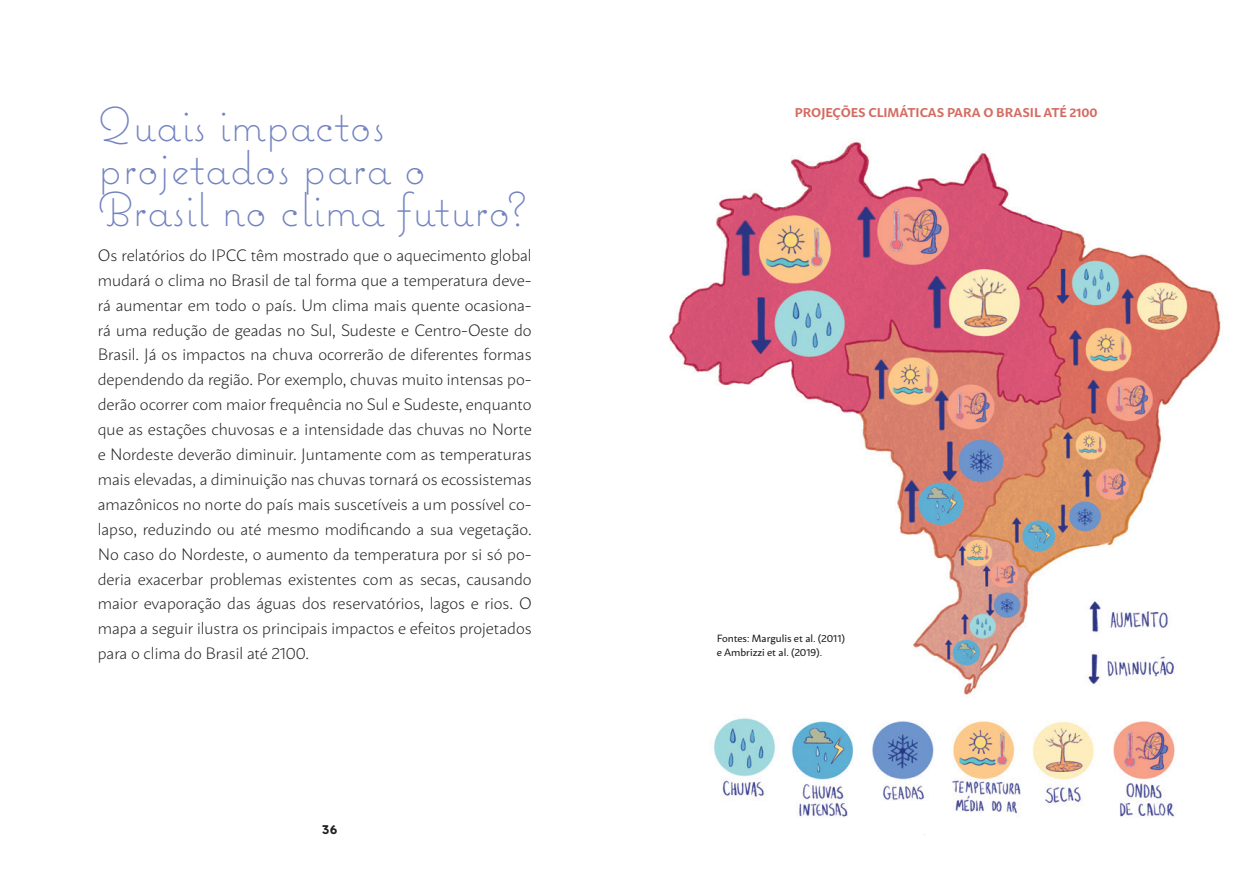
<style>
.page{position:relative;width:1259px;height:893px;background:#fff}
.page>*{position:absolute;margin:0;border:0;box-sizing:border-box;transform-origin:0 0}
.t1{font:300 48px/42px "Coquette";color:#7383c0}
.t2{font:200 16.5px/24.9px "Mato Sans";color:#231f20;text-align:justify}
.t3{font:700 16.5px "Coquette";color:#231f20}
.t4{font:600 12.75px "Mato Sans";color:#d46b61}
.t5{font:10.5px/13.5px "Mato Sans";color:#231f20}
</style>
<div class="page">
<img style="left:669px;top:142px;width:552px;height:676px">
<h1 class="t1" style="left:98px;top:103px;width:430px">Quais impactos projetados para o<br>Brasil no clima futuro?</h1>
<p class="t2" style="left:98px;top:241px;width:435px">Os relatórios do IPCC têm mostrado que o aquecimento global mudará o clima no Brasil de tal forma que a temperatura deve&shy;rá aumentar em todo o país. Um clima mais quente ocasiona&shy;rá uma redução de geadas no Sul, Sudeste e Centro-Oeste do Brasil. Já os impactos na chuva ocorrerão de diferentes formas dependendo da região. Por exemplo, chuvas muito intensas po&shy;derão ocorrer com maior frequência no Sul e Sudeste, enquanto que as estações chuvosas e a intensidade das chuvas no Norte e Nordeste deverão diminuir. Juntamente com as temperaturas mais elevadas, a diminuição nas chuvas tornará os ecossistemas amazônicos no norte do país mais suscetíveis a um possível co&shy;lapso, reduzindo ou até mesmo modificando a sua vegetação.<br>No caso do Nordeste, o aumento da temperatura por si só po&shy;deria exacerbar problemas existentes com as secas, causando maior evaporação das águas dos reservatórios, lagos e rios. O mapa a seguir ilustra os principais impactos e efeitos projetados para o clima do Brasil até 2100.</p>
<p class="t3" style="left:322px;top:818px;width:17px">36</p>
<p class="t4" style="left:795px;top:101px;width:304px">PROJEÇÕES CLIMÁTICAS PARA O BRASIL ATÉ 2100</p>
<p class="t5" style="left:716px;top:631px;width:130px">Fontes: Margulis et al. (2011) e Ambrizzi et al. (2019).</p>
</div>
